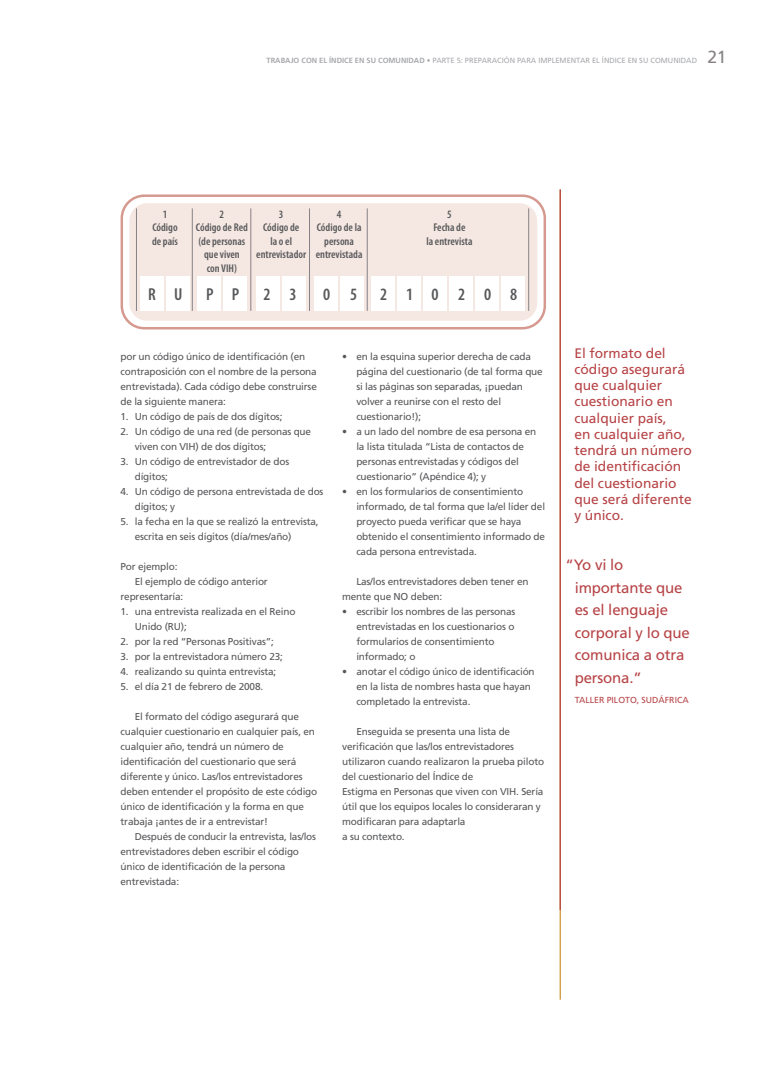
<style>
.page{position:relative;width:773px;height:1081px;background:#fff}
.page>*{position:absolute;margin:0;border:0;box-sizing:border-box;transform-origin:0 0}
.t1{font:17.5px "Frutiger";color:#878286}
.t2{font:600 condensed 17.38px "Myriad Pro";letter-spacing:1.1em;color:#57585a}
.t3{font:15px/22.5px "Frutiger";letter-spacing:-.01em;color:#b74447}
.t4{font:13.75px/16.2px "Frutiger";color:#b74447}
.t5{font:600 condensed 11.25px/13.5px "Myriad Pro";color:#57585a;text-align:center}
.t6{font:10px/15px "Frutiger";letter-spacing:-.015em;color:#57585a}
.t7{font:8.75px "Frutiger";color:#b74447}
.t8{font:7.5px "Frutiger";color:#a8a9ad}
.s1{font-weight:700}
</style>
<div class="page">
<svg style="left:120px;top:194px;width:426px;height:135px"></svg>
<hr style="left:559px;top:189px;width:1px;height:810px;background:#ce9232">
<hr style="left:559px;top:189px;width:1px;height:721px;background:#b74447">
<div style="left:140px;top:276px;width:23px;height:35px;background:#fff"></div>
<div style="left:166px;top:276px;width:23px;height:35px;background:#fff"></div>
<div style="left:197px;top:276px;width:23px;height:35px;background:#fff"></div>
<div style="left:223px;top:276px;width:23px;height:35px;background:#fff"></div>
<div style="left:256px;top:276px;width:23px;height:35px;background:#fff"></div>
<div style="left:282px;top:276px;width:23px;height:35px;background:#fff"></div>
<div style="left:314px;top:276px;width:23px;height:35px;background:#fff"></div>
<div style="left:340px;top:276px;width:23px;height:35px;background:#fff"></div>
<div style="left:371px;top:276px;width:23px;height:35px;background:#fff"></div>
<div style="left:397px;top:276px;width:23px;height:35px;background:#fff"></div>
<div style="left:423px;top:276px;width:23px;height:35px;background:#fff"></div>
<div style="left:449px;top:276px;width:23px;height:35px;background:#fff"></div>
<div style="left:475px;top:276px;width:24px;height:35px;background:#fff"></div>
<div style="left:501px;top:276px;width:24px;height:35px;background:#fff"></div>
<hr style="left:192px;top:208px;width:1px;height:103px;background:#878286">
<hr style="left:136px;top:208px;width:1px;height:103px;background:#878286">
<hr style="left:250px;top:208px;width:1px;height:103px;background:#878286">
<hr style="left:309px;top:208px;width:1px;height:103px;background:#878286">
<hr style="left:367px;top:208px;width:1px;height:103px;background:#878286">
<hr style="left:528px;top:208px;width:1px;height:103px;background:#878286">
<p class="t8" style="left:266px;top:57px;width:432px"><span class="s1">TRABAJO CON EL ÍNDICE EN SU COMUNIDAD</span> • PARTE 5: PREPARACIÓN PARA IMPLEMENTAR EL ÍNDICE EN SU COMUNIDAD</p>
<h1 class="t1" style="left:707px;top:50px;width:20px">21</h1>
<p class="t5" style="left:152px;top:208px;width:27px">1<br>Código de país</p>
<p class="t5" style="left:196px;top:208px;width:54px">2<br>Código de Red (de personas que viven<br>con VIH)</p>
<p class="t5" style="left:256px;top:208px;width:51px">3<br>Código de<br>la o el entrevistador</p>
<p class="t5" style="left:316px;top:208px;width:48px">4<br>Código de la persona entrevistada</p>
<p class="t5" style="left:426px;top:208px;width:47px">5<br>Fecha de<br>la entrevista</p>
<h2 class="t2" style="left:148px;top:288px;width:36px">R U</h2>
<h2 class="t2" style="left:206px;top:288px;width:35px">P P</h2>
<h2 class="t2" style="left:263px;top:288px;width:35px">2 3</h2>
<h2 class="t2" style="left:323px;top:288px;width:36px">0 5</h2>
<h2 class="t2" style="left:380px;top:288px;width:139px">210208</h2>
<p class="t6" style="left:120px;top:349px;width:198px">por un código único de identificación (en contraposición con el nombre de la persona entrevistada). Cada código debe construirse de la siguiente manera:</p>
<p class="t6" style="left:120px;top:409px;width:163px">1. Un código de país de dos dígitos;</p>
<p class="t6" style="left:135px;top:424px;width:178px;text-indent:-14px">2. Un código de una red (de personas que viven con VIH) de dos dígitos;</p>
<p class="t6" style="left:135px;top:454px;width:156px;text-indent:-14px">3. Un código de entrevistador de dos dígitos;</p>
<p class="t6" style="left:135px;top:484px;width:190px;text-indent:-14px">4. Un código de persona entrevistada de dos dígitos; y</p>
<p class="t6" style="left:135px;top:514px;width:185px;text-indent:-14px">5. la fecha en la que se realizó la entrevista, escrita en seis dígitos (día/mes/año)</p>
<p class="t6" style="left:120px;top:559px;width:58px">Por ejemplo:</p>
<p class="t6" style="left:135px;top:574px;width:135px">El ejemplo de código anterior</p>
<p class="t6" style="left:120px;top:589px;width:64px">representaría:</p>
<p class="t6" style="left:135px;top:604px;width:162px;text-indent:-14px">1. una entrevista realizada en el Reino<br>Unido (RU);</p>
<p class="t6" style="left:120px;top:634px;width:155px">2. por la red “Personas Positivas”;</p>
<p class="t6" style="left:120px;top:649px;width:164px">3. por la entrevistadora número 23;</p>
<p class="t6" style="left:120px;top:664px;width:157px">4. realizando su quinta entrevista;</p>
<p class="t6" style="left:120px;top:679px;width:144px">5. el día 21 de febrero de 2008.</p>
<p class="t6" style="left:120px;top:709px;width:198px;text-indent:14px">El formato del código asegurará que cualquier cuestionario en cualquier país, en cualquier año, tendrá un número de identificación del cuestionario que será diferente y único. Las/los entrevistadores deben entender el propósito de este código único de identificación y la forma en que trabaja ¡antes de ir a entrevistar!</p>
<p class="t6" style="left:120px;top:829px;width:197px;text-indent:14px">Después de conducir la entrevista, las/los entrevistadores deben escribir el código único de identificación de la persona entrevistada:</p>
<p class="t6" style="left:356px;top:349px;width:188px;text-indent:-14px">• en la esquina superior derecha de cada página del cuestionario (de tal forma que si las páginas son separadas, ¡puedan volver a reunirse con el resto del cuestionario!);</p>
<p class="t6" style="left:356px;top:424px;width:181px;text-indent:-14px">• a un lado del nombre de esa persona en la lista titulada “Lista de contactos de personas entrevistadas y códigos del cuestionario” (Apéndice 4); y</p>
<p class="t6" style="left:356px;top:484px;width:190px;text-indent:-14px">• en los formularios de consentimiento informado, de tal forma que la/el líder del proyecto pueda verificar que se haya obtenido el consentimiento informado de cada persona entrevistada.</p>
<p class="t6" style="left:342px;top:574px;width:188px;text-indent:14px">Las/los entrevistadores deben tener en mente que NO deben:</p>
<p class="t6" style="left:356px;top:604px;width:160px;text-indent:-14px">• escribir los nombres de las personas entrevistadas en los cuestionarios o formularios de consentimiento informado; o</p>
<p class="t6" style="left:356px;top:664px;width:180px;text-indent:-14px">• anotar el código único de identificación en la lista de nombres hasta que hayan completado la entrevista.</p>
<p class="t6" style="left:342px;top:724px;width:203px;text-indent:14px">Enseguida se presenta una lista de verificación que las/los entrevistadores utilizaron cuando realizaron la prueba piloto del cuestionario del Índice de<br>Estigma en Personas que viven con VIH. Sería útil que los equipos locales lo consideraran y modificaran para adaptarla<br>a su contexto.</p>
<h3 class="t4" style="left:574px;top:346px;width:119px">El formato del código asegurará que cualquier cuestionario en cualquier país,<br>en cualquier año, tendrá un número de identificación del cuestionario que será diferente y único.</h3>
<h3 class="t3" style="left:574px;top:555px;width:117px;text-indent:-9px">“Yo vi lo importante que es el lenguaje corporal y lo que comunica a otra persona.”</h3>
<p class="t7" style="left:574px;top:696px;width:116px">TALLER PILOTO, SUDÁFRICA</p>
</div>
